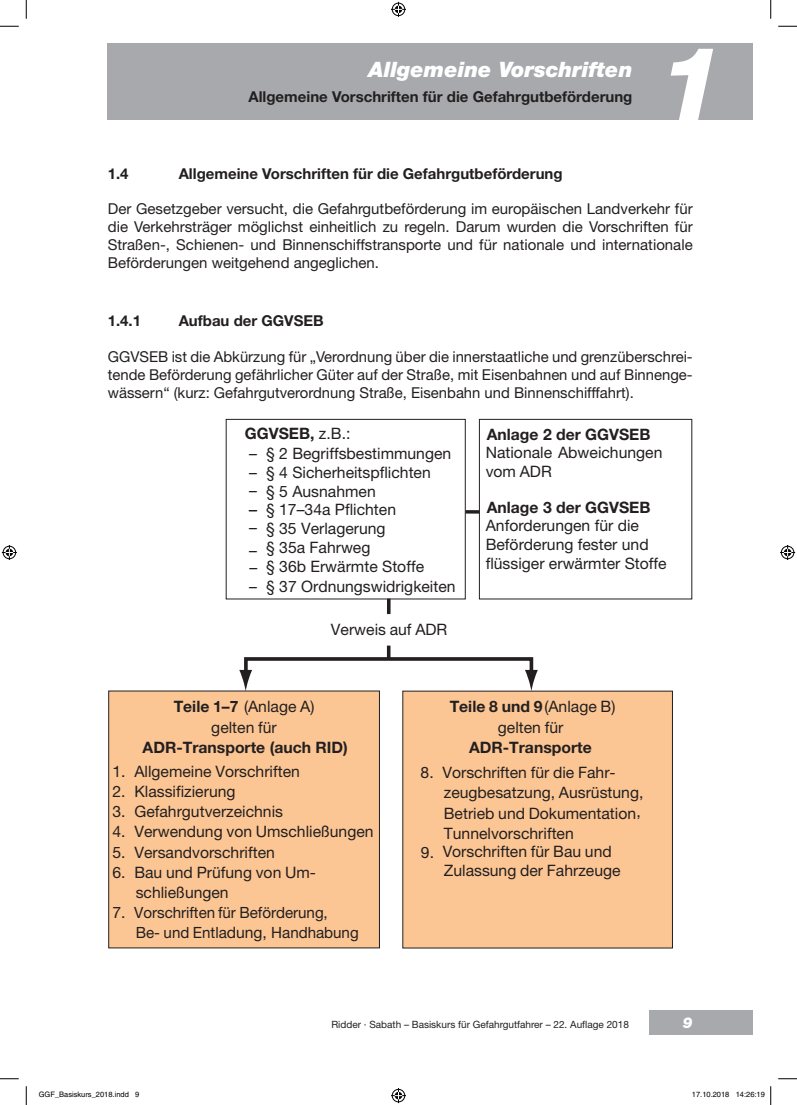
<style>
.page{position:relative;width:797px;height:1105px;background:#fff}
.page>*{position:absolute;margin:0;border:0;box-sizing:border-box;transform-origin:0 0}
.t1{font:italic 800 106.25px "Helvetica Neue LT Std";color:#fff}
.t2{font:italic 900 21.25px "Helvetica Neue LT Std";color:#fff}
.t3{font:15.75px/18.9px "Helvetica Neue";color:#231f20}
.t4{font:700 15.75px/19.8px "Helvetica Neue";color:#231f20}
.t5{font:15.5px/20.1px "Helvetica Neue";color:#231f20}
.t6{font:15px/18px "Helvetica Neue LT Std";color:#231f20;text-align:justify}
.t7{font:700 15px "Helvetica Neue LT Std";color:#231f20}
.t8{font:italic 900 15px "Helvetica Neue LT Std";color:#fff}
.t9{font:10px "Helvetica Neue LT Std";color:#231f20}
.t10{font:7.5px "Helvetica";color:#000}
.s1{font-weight:400}
.s2{font-weight:700}
.s3{font-size:15.75px}
</style>
<div class="page">
<div style="left:108px;top:43px;width:645px;height:77px;background:#a8a9ad"></div>
<div style="left:650px;top:1010px;width:103px;height:25px;background:#a8a9ad"></div>
<div style="left:479px;top:419px;width:213px;height:180px;border:1px solid #231f20"></div>
<div style="left:109px;top:691px;width:270px;height:257px;background:#fcc694"></div>
<div style="left:108px;top:691px;width:272px;height:257px;border:1px solid #231f20"></div>
<div style="left:403px;top:691px;width:269px;height:257px;background:#fcc694"></div>
<svg style="left:465px;top:510px;width:14px;height:4px"></svg>
<svg style="left:387px;top:646px;width:3px;height:11px"></svg>
<hr style="left:387px;top:599px;width:3px;height:15px;background:#231f20">
<div style="left:244px;top:657px;width:289px;height:16px;border:4px solid #231f20"></div>
<svg style="left:525px;top:670px;width:13px;height:21px"></svg>
<svg style="left:239px;top:670px;width:13px;height:21px"></svg>
<svg style="left:0;top:25px;width:19px;height:2px"></svg>
<svg style="left:778px;top:25px;width:19px;height:2px"></svg>
<svg style="left:0;top:1078px;width:19px;height:1px"></svg>
<svg style="left:778px;top:1078px;width:19px;height:1px"></svg>
<svg style="left:25px;top:0;width:2px;height:19px"></svg>
<svg style="left:25px;top:1086px;width:2px;height:19px"></svg>
<svg style="left:770px;top:0;width:1px;height:19px"></svg>
<svg style="left:391px;top:2px;width:15px;height:15px"></svg>
<svg style="left:391px;top:1088px;width:15px;height:15px"></svg>
<svg style="left:2px;top:545px;width:15px;height:15px"></svg>
<svg style="left:780px;top:545px;width:15px;height:15px"></svg>
<svg style="left:770px;top:1086px;width:1px;height:19px"></svg>
<h2 class="t2" style="left:368px;top:56px;width:265px">Allgemeine Vorschriften</h2>
<p class="t7" style="left:248px;top:87px;width:385px">Allgemeine Vorschriften für die Gefahrgutbeförderung</p>
<h1 class="t1" style="left:657px;top:22px;width:68px">1</h1>
<p class="t7" style="left:108px;top:164px;width:22px">1.4</p>
<p class="t7" style="left:179px;top:164px;width:385px">Allgemeine Vorschriften für die Gefahrgutbeförderung</p>
<p class="t6" style="left:108px;top:200px;width:586px">Der Gesetzgeber versucht, die Gefahrgutbeförderung im europäischen Landverkehr für die Verkehrsträger möglichst einheitlich zu regeln. Darum wurden die Vorschriften für Straßen-, Schienen- und Binnenschiffstransporte und für nationale und internationale Beförderungen weitgehend angeglichen.</p>
<p class="t7" style="left:108px;top:312px;width:35px">1.4.1</p>
<p class="t7" style="left:179px;top:312px;width:147px">Aufbau der GGVSEB</p>
<p class="t6" style="left:108px;top:347px;width:586px">GGVSEB ist die Abkürzung für „Verordnung über die innerstaatliche und grenzüberschrei&shy;tende Beförderung gefährlicher Güter auf der Straße, mit Eisenbahnen und auf Binnenge&shy;wässern“ (kurz: Gefahrgutverordnung Straße, Eisenbahn und Binnenschifffahrt).</p>
<p class="t4" style="left:245px;top:423px;width:107px">GGVSEB, <span class="s1">z.B.: –</span></p>
<p class="t3" style="left:249px;top:462px;width:9px">– –</p>
<p class="t4" style="left:487px;top:424px;width:165px">Anlage 2 der GGVSEB</p>
<p class="t3" style="left:485px;top:443px;width:178px">Nationale Abweichungen vom ADR</p>
<p class="t3" style="left:266px;top:444px;width:187px">§ 2 Begriffsbestimmungen § 4 Sicherheitspflichten<br>§ 5 Ausnahmen<br>§ 17–34a Pflichten<br>§ 35 Verlagerung<br>§ 35a Fahrweg<br>§ 36b Erwärmte Stoffe</p>
<p class="t3" style="left:249px;top:577px;width:208px">– § 37 Ordnungswidrigkeiten</p>
<p class="t4" style="left:487px;top:497px;width:165px">Anlage 3 der GGVSEB</p>
<p class="t3" style="left:485px;top:516px;width:164px">Anforderungen für die<br>Beförderung fester und</p>
<p class="t3" style="left:249px;top:500px;width:9px;line-height:18.4px">– –</p>
<p class="t3" style="left:249px;top:540px;width:9px">–</p>
<p class="t3" style="left:250px;top:558px;width:9px">–</p>
<p class="t3" style="left:485px;top:554px;width:182px">flüssiger erwärmter Stoffe</p>
<p class="t3" style="left:331px;top:619px;width:118px">Verweis auf ADR</p>
<p class="t3" style="left:174px;top:697px;width:142px;line-height:20.1px;text-align:center"><span class="s2">Teile 1–7</span> (Anlage A) gelten für</p>
<p class="t4" style="left:143px;top:737px;width:207px">ADR-Transporte (auch RID)</p>
<p class="t3" style="left:112px;top:762px;width:189px">1. Allgemeine Vorschriften</p>
<p class="t3" style="left:112px;top:782px;width:124px">2. Klassifizierung</p>
<p class="t3" style="left:112px;top:802px;width:172px">3. Gefahrgutverzeichnis</p>
<p class="t3" style="left:112px;top:822px;width:262px">4. Verwendung von Umschließungen</p>
<p class="t3" style="left:112px;top:842px;width:164px">5. Versandvorschriften</p>
<p class="t3" style="left:136px;top:862px;width:182px;line-height:20.1px;text-indent:-23px">6. Bau und Prüfung von Um&shy;schließungen</p>
<p class="t5" style="left:136px;top:902px;width:224px;text-indent:-23px"><span class="s3">7.</span> Vorschriften für Beförderung,<br>Be- und Entla<span class="s3">dung,</span> Handhabung</p>
<p class="t3" style="left:449px;top:697px;width:167px;line-height:20.1px;text-align:center"><span class="s2">Teile 8 und 9</span> (Anlage B) gelten für</p>
<p class="t4" style="left:469px;top:737px;width:124px">ADR-Transporte</p>
<p class="t3" style="left:444px;top:762px;width:201px;line-height:20.2px;text-indent:-23px">8. Vorschriften für die Fahr&shy;zeugbesatzung, Ausrüstung,<br>Betrieb und Dokumentation,<br>Tunnelvorschriften</p>
<p class="t3" style="left:444px;top:842px;width:178px;line-height:19.2px;text-indent:-23px">9. Vorschriften für Bau und<br>Zulassung der Fahrzeuge</p>
<p class="t9" style="left:331px;top:1019px;width:299px">Ridder ∙ Sabath – Basiskurs für Gefahrgutfahrer – 22. Auflage 2018</p>
<p class="t8" style="left:682px;top:1013px;width:12px">9</p>
<p class="t10" style="left:39px;top:1090px;width:102px">GGF_Basiskurs_2018.indd 9</p>
<p class="t10" style="left:692px;top:1090px;width:74px">17.10.2018 14:26:19</p>
</div>
